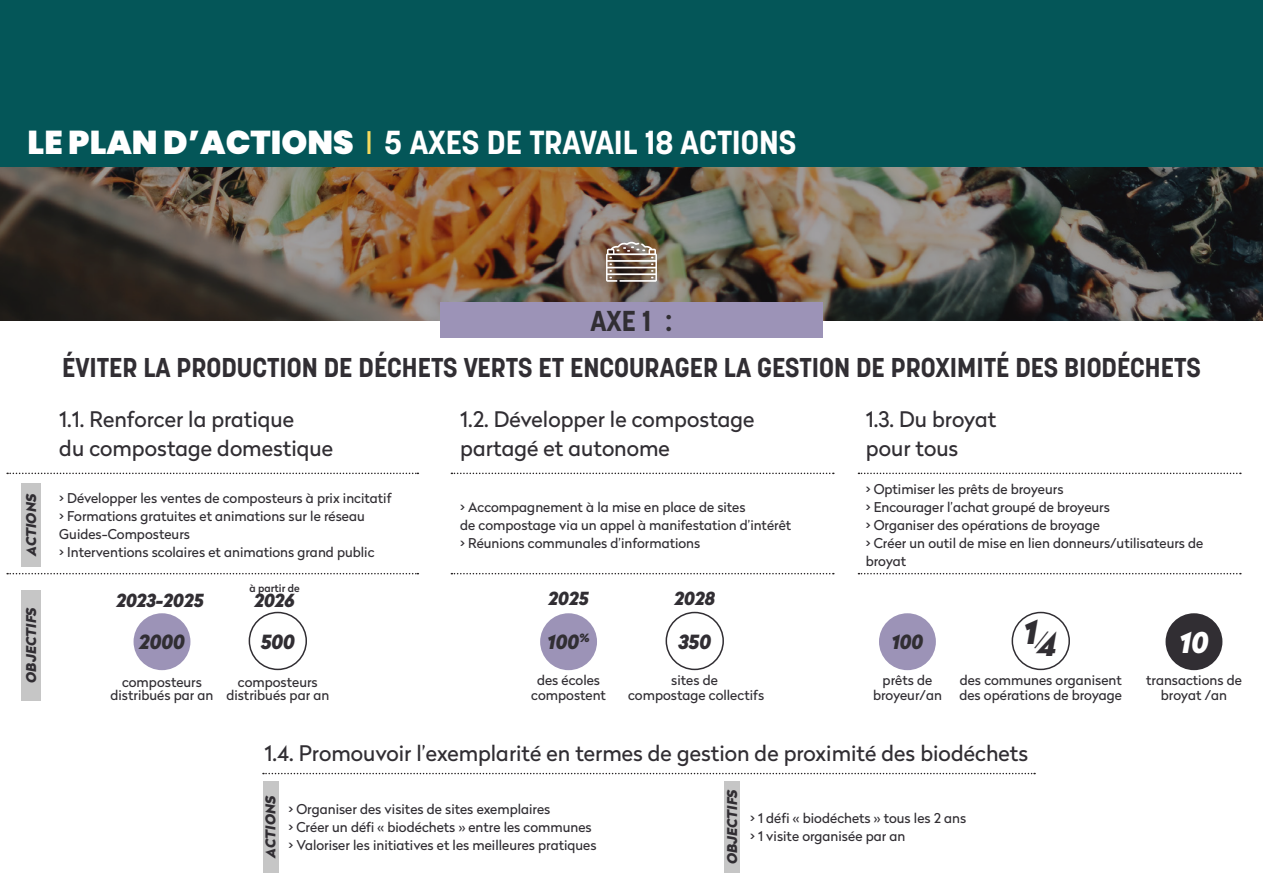
<style>
.page{position:relative;width:1263px;height:893px;background:#fff}
.page>*{position:absolute;margin:0;border:0;box-sizing:border-box;transform-origin:0 0}
.t1{font:700 33px "Korolev";color:#fff}
.t2{font:italic 900 32.85px "Radikal";color:#312e33}
.t3{font:700 28.5px "Korolev";color:#312e33}
.t4{font:italic 900 28.5px "Radikal";color:#fff}
.t5{font:700 27px "Korolev";color:#312e33}
.t6{font:21.45px "Radikal";color:#312e33}
.t7{font:italic 900 19.5px "Radikal";color:#312e33}
.t8{font:italic 900 18px "Radikal";color:#312e33}
.t9{font:13.5px/15px "Radikal";color:#312e33}
.t10{font:italic 900 13.5px "Radikal";color:#312e33}
.t11{font:500 10.5px "Radikal";color:#312e33}
.s1{font-family:"Poppins";font-weight:900}
.s2{font-family:"Poppins";font-weight:400;color:#f5da5f}
</style>
<div class="page">
<img style="left:0;top:167px;width:1263px;height:153px">
<div style="left:0;top:0;width:1263px;height:167px;background:#045658"></div>
<div style="left:440px;top:303px;width:383px;height:35px;background:#9c93b7"></div>
<svg style="left:606px;top:241px;width:51px;height:41px"></svg>
<div style="left:21px;top:483px;width:20px;height:84px;background:#c6c6c6"></div>
<div style="left:263px;top:781px;width:15px;height:91px;background:#c6c6c6"></div>
<div style="left:21px;top:590px;width:20px;height:110px;background:#c6c6c6"></div>
<div style="left:724px;top:781px;width:16px;height:91px;background:#c6c6c6"></div>
<svg style="left:7px;top:573px;width:411px;height:1px"></svg>
<svg style="left:451px;top:573px;width:383px;height:1px"></svg>
<svg style="left:858px;top:573px;width:383px;height:1px"></svg>
<svg style="left:7px;top:473px;width:411px;height:1px"></svg>
<svg style="left:451px;top:473px;width:383px;height:1px"></svg>
<svg style="left:263px;top:773px;width:772px;height:1px"></svg>
<svg style="left:858px;top:473px;width:383px;height:1px"></svg>
<div style="left:1011px;top:612px;width:59px;height:58px;border:2px solid #312e33;border-radius:50%"></div>
<div style="left:879px;top:613px;width:57px;height:57px;background:#9c93b7;border-radius:50%"></div>
<div style="left:1165px;top:613px;width:57px;height:57px;background:#312e33;border-radius:50%"></div>
<div style="left:134px;top:613px;width:56px;height:57px;background:#9c93b7;border-radius:50%"></div>
<div style="left:249px;top:612px;width:58px;height:58px;border:2px solid #312e33;border-radius:50%"></div>
<div style="left:540px;top:613px;width:57px;height:57px;background:#9c93b7;border-radius:50%"></div>
<div style="left:665px;top:612px;width:59px;height:58px;border:2px solid #312e33;border-radius:50%"></div>
<p class="t1" style="left:28px;top:122px;width:770px"><span class="s1">LE PLAN D’ACTIONS</span> <span class="s2">I</span> 5 AXES DE TRAVAIL 18 ACTIONS</p>
<p class="t3" style="left:590px;top:303px;width:83px">AXE 1 :</p>
<p class="t5" style="left:62px;top:350px;width:1140px">ÉVITER LA PRODUCTION DE DÉCHETS VERTS ET ENCOURAGER LA GESTION DE PROXIMITÉ DES BIODÉCHETS</p>
<p class="t10" style="left:21px;top:556px;width:64px;rotate:-90deg">ACTIONS</p>
<p class="t10" style="left:21px;top:683px;width:77px;rotate:-90deg">OBJECTIFS</p>
<p class="t6" style="left:59px;top:404px;width:236px">1.1. Renforcer la pratique</p>
<p class="t6" style="left:59px;top:433px;width:275px">du compostage domestique</p>
<p class="t9" style="left:59px;top:490px;width:334px">&gt; Développer les ventes de composteurs à prix incitatif</p>
<p class="t9" style="left:59px;top:507px;width:307px;line-height:18px">&gt; Formations gratuites et animations sur le réseau<br>Guides-Composteurs</p>
<p class="t9" style="left:59px;top:544px;width:317px">&gt; Interventions scolaires et animations grand public</p>
<p class="t6" style="left:460px;top:404px;width:296px">1.2. Développer le compostage</p>
<p class="t6" style="left:460px;top:433px;width:211px">partagé et autonome</p>
<p class="t9" style="left:460px;top:499px;width:287px">&gt; Accompagnement à la mise en place de sites</p>
<p class="t9" style="left:460px;top:517px;width:332px">de compostage via un appel à manifestation d’intérêt</p>
<p class="t9" style="left:460px;top:535px;width:242px">&gt; Réunions communales d’informations</p>
<p class="t8" style="left:116px;top:588px;width:89px">2023-2025</p>
<p class="t11" style="left:249px;top:580px;width:52px">à partir de</p>
<p class="t8" style="left:254px;top:588px;width:42px">2026</p>
<p class="t8" style="left:674px;top:585px;width:42px">2028</p>
<p class="t8" style="left:548px;top:585px;width:42px">2025</p>
<p class="t7" style="left:139px;top:627px;width:47px">2000</p>
<p class="t7" style="left:261px;top:627px;width:36px">500</p>
<p class="t7" style="left:548px;top:627px;width:43px">100<sup>%</sup></p>
<p class="t7" style="left:678px;top:627px;width:34px">350</p>
<p class="t9" style="left:122px;top:674px;width:81px">composteurs</p>
<p class="t9" style="left:111px;top:688px;width:104px">distribués par an</p>
<p class="t9" style="left:238px;top:674px;width:81px">composteurs</p>
<p class="t9" style="left:226px;top:688px;width:104px">distribués par an</p>
<p class="t9" style="left:537px;top:673px;width:65px">des écoles</p>
<p class="t9" style="left:531px;top:688px;width:76px">compostent</p>
<p class="t9" style="left:628px;top:673px;width:138px;text-align:center">sites de<br>compostage collectifs</p>
<p class="t6" style="left:866px;top:404px;width:132px">1.3. Du broyat</p>
<p class="t6" style="left:866px;top:433px;width:94px">pour tous</p>
<p class="t9" style="left:866px;top:481px;width:199px">&gt; Optimiser les prêts de broyeurs</p>
<p class="t9" style="left:866px;top:499px;width:246px">&gt; Encourager l’achat groupé de broyeurs</p>
<p class="t9" style="left:866px;top:517px;width:236px">&gt; Organiser des opérations de broyage</p>
<p class="t9" style="left:866px;top:534px;width:339px;line-height:18px">&gt; Créer un outil de mise en lien donneurs/utilisateurs de broyat</p>
<p class="t7" style="left:892px;top:628px;width:33px">100</p>
<p class="t9" style="left:873px;top:673px;width:70px;text-align:center">prêts de broyeur/an</p>
<p class="t2" style="left:1024px;top:608px;width:15px">1</p>
<p class="t2" style="left:1037px;top:620px;width:21px">4</p>
<p class="t4" style="left:1179px;top:621px;width:30px">10</p>
<p class="t9" style="left:959px;top:673px;width:164px">des communes organisent des opérations de broyage</p>
<p class="t9" style="left:1146px;top:673px;width:97px;text-align:center">transactions de broyat /an</p>
<p class="t6" style="left:265px;top:738px;width:765px">1.4. Promouvoir l’exemplarité en termes de gestion de proximité des biodéchets</p>
<p class="t10" style="left:261px;top:858px;width:64px;rotate:-90deg">ACTIONS</p>
<p class="t9" style="left:288px;top:801px;width:263px">&gt; Organiser des visites de sites exemplaires</p>
<p class="t9" style="left:288px;top:819px;width:305px">&gt; Créer un défi « biodéchets » entre les communes</p>
<p class="t9" style="left:288px;top:837px;width:310px">&gt; Valoriser les initiatives et les meilleures pratiques</p>
<p class="t10" style="left:722px;top:864px;width:77px;rotate:-90deg">OBJECTIFS</p>
<p class="t9" style="left:750px;top:810px;width:218px">&gt; 1 défi « biodéchets » tous les 2 ans</p>
<p class="t9" style="left:750px;top:828px;width:157px">&gt; 1 visite organisée par an</p>
</div>
